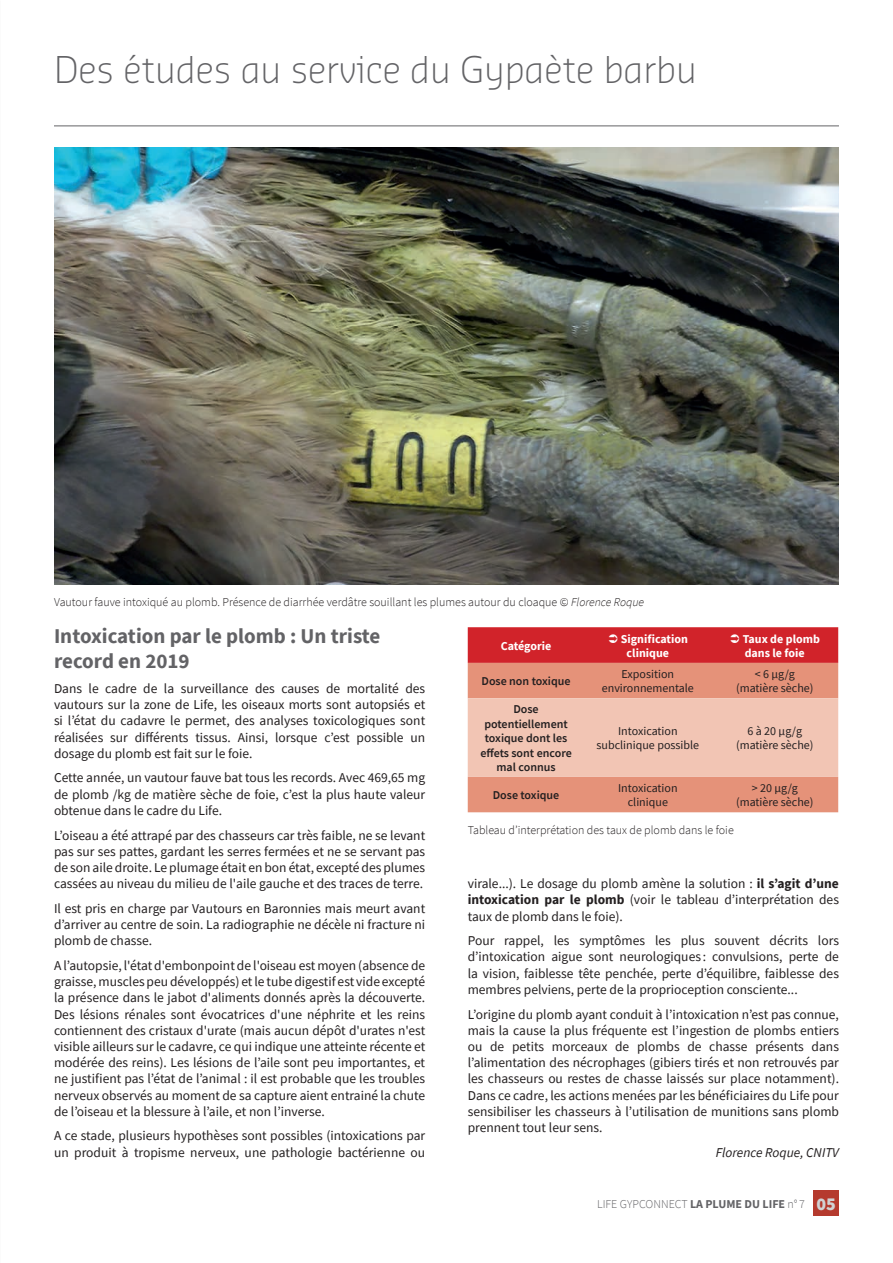
<style>
.page{position:relative;width:893px;height:1263px;background:#fff}
.page>*{position:absolute;margin:0;border:0;box-sizing:border-box;transform-origin:0 0}
.t1{font:300 36px "Sansa Pro";color:#636366}
.t2{font:700 21px/25.2px "Source Sans Pro";color:#636366}
.t3{font:13.5px/16.2px "Source Sans Pro";color:#231f20;text-align:justify}
.t4{font:italic 13.5px "Source Sans Pro";color:#231f20}
.t5{font:300 12px "Source Sans Pro";color:#231f20}
.t6{font:12px/14.4px "Source Sans Pro";color:#231f20;text-align:center}
.t7{font:600 12px/14.4px "Source Sans Pro";color:#231f20;text-align:center}
.t8{font:700 12px/14.4px "Source Sans Pro";color:#fff}
.t9{font:300 12px "Source Sans Pro";color:#636366}
.s1{font-style:italic}
.s2{font-weight:700}
.s3{font-weight:900;font-size:18px;color:#d1d2d4}
</style>
<div class="page">
<div style="left:813px;top:1190px;width:26px;height:26px;background:#b53a2e"></div>
<hr style="left:54px;top:126px;width:785px;height:1px;background:#636366">
<div style="left:468px;top:663px;width:370px;height:149px;background:#e59279"></div>
<div style="left:468px;top:698px;width:370px;height:79px;background:#f2c5b4"></div>
<img style="left:54px;top:148px;width:785px;height:436px">
<div style="left:468px;top:627px;width:370px;height:36px;background:#d1232a"></div>
<h1 class="t1" style="left:54px;top:46px;width:644px">Des études au service du Gypaète barbu</h1>
<p class="t5" style="left:54px;top:595px;width:592px">Vautour fauve intoxiqué au plomb. Présence de diarrhée verdâtre souillant les plumes autour du cloaque © <span class="s1">Florence Roque</span></p>
<h2 class="t2" style="left:54px;top:623px;width:328px">Intoxication par le plomb : Un triste record en 2019</h2>
<p class="t3" style="left:54px;top:680px;width:373px">Dans le cadre de la surveillance des causes de mortalité des vautours sur la zone de Life, les oiseaux morts sont autopsiés et si l’état du cadavre le permet, des analyses toxicologiques sont réalisées sur différents tissus. Ainsi, lorsque c’est possible un dosage du plomb est fait sur le foie.</p>
<p class="t3" style="left:54px;top:770px;width:373px">Cette année, un vautour fauve bat tous les records. Avec 469,65 mg de plomb /kg de matière sèche de foie, c’est la plus haute valeur obtenue dans le cadre du Life.</p>
<p class="t3" style="left:54px;top:827px;width:373px">L’oiseau a été attrapé par des chasseurs car très faible, ne se levant pas sur ses pattes, gardant les serres fermées et ne se servant pas de son aile droite. Le plumage était en bon état, excepté des plumes cassées au niveau du milieu de l'aile gauche et des traces de terre.</p>
<p class="t3" style="left:54px;top:900px;width:373px">Il est pris en charge par Vautours en Baronnies mais meurt avant d’arriver au centre de soin. La radiographie ne décèle ni fracture ni plomb de chasse.</p>
<p class="t3" style="left:54px;top:957px;width:373px">A l’autopsie, l'état d'embonpoint de l'oiseau est moyen (absence de graisse, muscles peu développés) et le tube digestif est vide excepté la présence dans le jabot d'aliments donnés après la découverte.<br>Des lésions rénales sont évocatrices d'une néphrite et les reins contiennent des cristaux d'urate (mais aucun dépôt d'urates n'est visible ailleurs sur le cadavre, ce qui indique une atteinte récente et modérée des reins). Les lésions de l’aile sont peu importantes, et ne justifient pas l’état de l’animal : il est probable que les troubles nerveux observés au moment de sa capture aient entrainé la chute de l’oiseau et la blessure à l’aile, et non l’inverse.</p>
<p class="t3" style="left:54px;top:1128px;width:373px">A ce stade, plusieurs hypothèses sont possibles (intoxications par un produit à tropisme nerveux, une pathologie bactérienne ou</p>
<p class="t8" style="left:501px;top:638px;width:52px">Catégorie</p>
<p class="t8" style="left:627px;top:631px;width:63px;text-indent:-6px">Signification clinique</p>
<p class="t8" style="left:743px;top:631px;width:79px">Taux de plomb dans le foie</p>
<p class="t7" style="left:482px;top:674px;width:91px">Dose non toxique</p>
<p class="t6" style="left:602px;top:667px;width:94px">Exposition environnementale</p>
<p class="t6" style="left:736px;top:667px;width:79px">&lt; 6 µg/g (matière sèche)</p>
<p class="t7" style="left:480px;top:702px;width:93px">Dose potentiellement toxique dont les effets sont encore mal connus</p>
<p class="t6" style="left:597px;top:724px;width:104px">Intoxication subclinique possible</p>
<p class="t6" style="left:736px;top:724px;width:79px">6 à 20 µg/g (matière sèche)</p>
<p class="t7" style="left:493px;top:788px;width:68px">Dose toxique</p>
<p class="t6" style="left:618px;top:781px;width:61px">Intoxication clinique</p>
<p class="t6" style="left:736px;top:781px;width:79px">&gt; 20 µg/g (matière sèche)</p>
<p class="t5" style="left:468px;top:823px;width:268px">Tableau d’interprétation des taux de plomb dans le foie</p>
<p class="t3" style="left:468px;top:875px;width:373px">virale...). Le dosage du plomb amène la solution : <span class="s2">il s’agit d’une intoxication par le plomb</span> (voir le tableau d’interprétation des taux de plomb dans le foie).</p>
<p class="t3" style="left:468px;top:932px;width:373px">Pour rappel, les symptômes les plus souvent décrits lors d’intoxication aigue sont neurologiques : convulsions, perte de la vision, faiblesse tête penchée, perte d’équilibre, faiblesse des membres pelviens, perte de la proprioception consciente...</p>
<p class="t3" style="left:468px;top:1006px;width:373px">L’origine du plomb ayant conduit à l’intoxication n’est pas connue, mais la cause la plus fréquente est l’ingestion de plombs entiers ou de petits morceaux de plombs de chasse présents dans l’alimentation des nécrophages (gibiers tirés et non retrouvés par les chasseurs ou restes de chasse laissés sur place notamment).<br>Dans ce cadre, les actions menées par les bénéficiaires du Life pour sensibiliser les chasseurs à l’utilisation de munitions sans plomb prennent tout leur sens.</p>
<p class="t4" style="left:716px;top:1143px;width:125px">Florence Roque, CNITV</p>
<p class="t9" style="left:597px;top:1197px;width:240px">LIFE GYPCONNECT <span class="s2">LA PLUME DU LIFE</span> n° 7 <span class="s3">05</span></p>
</div>
